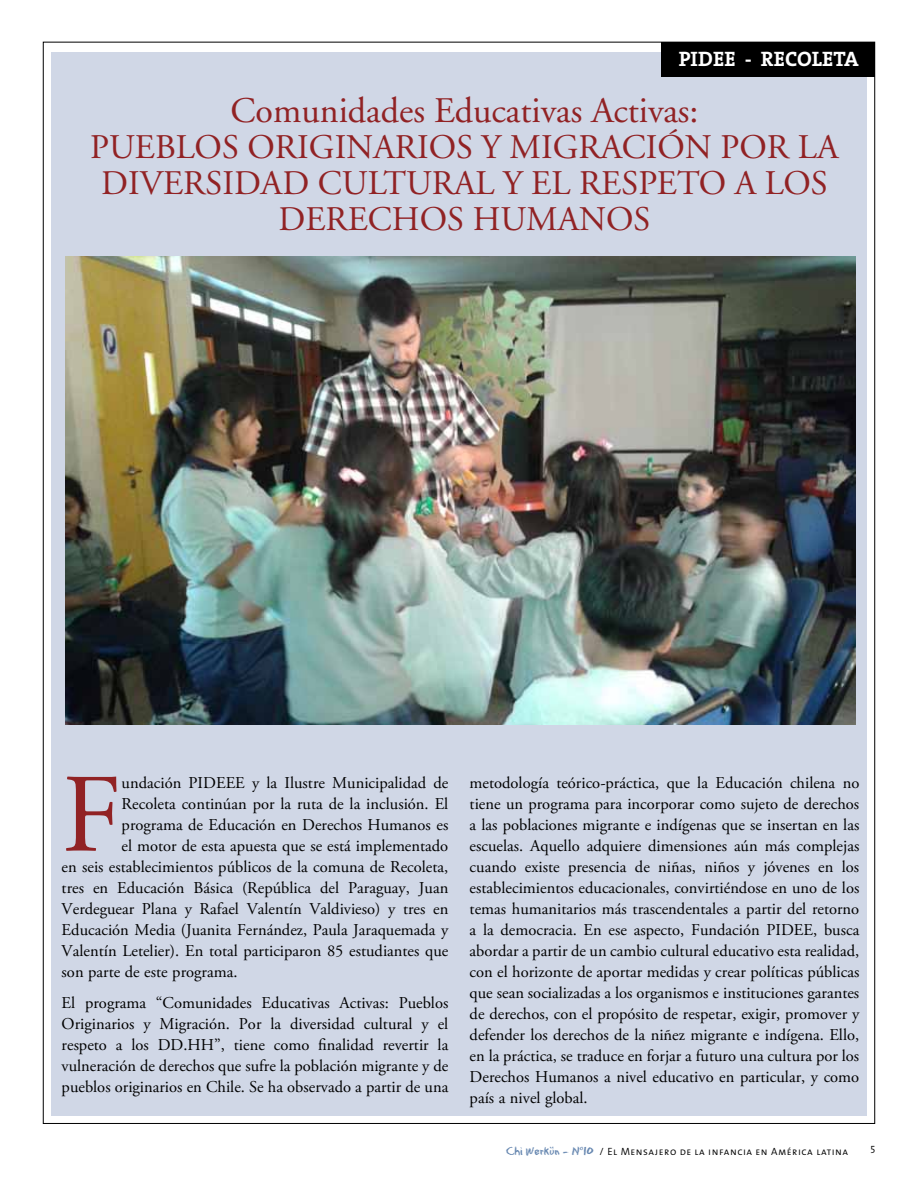
<style>
.page{position:relative;width:918px;height:1188px;background:#fff}
.page>*{position:absolute;margin:0;border:0;box-sizing:border-box;transform-origin:0 0}
.t1{font:111.45px "Adobe Garamond Pro";color:#912224}
.t2{font:36px "Adobe Garamond";color:#912224}
.t3{font:34.5px/36px "Adobe Garamond";color:#912224;text-align:center}
.t4{font:700 21px "The Serif";color:#fff}
.t5{font:16.5px/21px "Adobe Garamond Pro";color:#000;text-align:justify}
.t6{font:10.5px "The Sans Semi Light Caps";letter-spacing:.05em;color:#000}
.s1{font-family:"Eraser Dust";font-size:12px;color:#6485af}
</style>
<div class="page">
<div style="left:51px;top:52px;width:815px;height:1064px;background:#d0d7e6"></div>
<div style="left:662px;top:42px;width:213px;height:35px;background:#000"></div>
<img style="left:66px;top:257px;width:789px;height:468px">
<p class="t4" style="left:679px;top:42px;width:182px">PIDEE - RECOLETA</p>
<h2 class="t2" style="left:230px;top:91px;width:470px">COMUNIDADES EDUCATIVAS ACTIVAS:</h2>
<h3 class="t3" style="left:90px;top:130px;width:742px">PUEBLOS ORIGINARIOS Y MIGRACIÓN POR LA<br>DIVERSIDAD CULTURAL Y EL RESPETO A LOS<br>DERECHOS HUMANOS</h3>
<h1 class="t1" style="left:62px;top:748px;width:61px">F</h1>
<p class="t5" style="left:122px;top:772px;width:328px">undación PIDEEE y la Ilustre Municipalidad de</p>
<p class="t5" style="left:122px;top:793px;width:328px">Recoleta continúan por la ruta de la inclusión. El</p>
<p class="t5" style="left:122px;top:814px;width:328px">programa de Educación en Derechos Humanos es</p>
<p class="t5" style="left:122px;top:835px;width:328px">el motor de esta apuesta que se está implementado</p>
<p class="t5" style="left:62px;top:856px;width:388px">en seis establecimientos públicos de la comuna de Recoleta,</p>
<p class="t5" style="left:62px;top:877px;width:388px">tres en Educación Básica (República del Paraguay, Juan</p>
<p class="t5" style="left:62px;top:898px;width:388px">Verdeguear Plana y Rafael Valentín Valdivieso) y tres en</p>
<p class="t5" style="left:62px;top:919px;width:388px">Educación Media (Juanita Fernández, Paula Jaraquemada y</p>
<p class="t5" style="left:62px;top:940px;width:388px">Valentín Letelier). En total participaron 85 estudiantes que</p>
<p class="t5" style="left:62px;top:961px;width:177px">son parte de este programa.</p>
<p class="t5" style="left:62px;top:993px;width:388px">El programa “Comunidades Educativas Activas: Pueblos Originarios y Migración. Por la diversidad cultural y el respeto a los DD.HH”, tiene como finalidad revertir la vulneración de derechos que sufre la población migrante y de pueblos originarios en Chile. Se ha observado a partir de una</p>
<p class="t5" style="left:470px;top:772px;width:391px">metodología teórico-práctica, que la Educación chilena no tiene un programa para incorporar como sujeto de derechos a las poblaciones migrante e indígenas que se insertan en las escuelas. Aquello adquiere dimensiones aún más complejas cuando existe presencia de niñas, niños y jóvenes en los establecimientos educacionales, convirtiéndose en uno de los temas humanitarios más trascendentales a partir del retorno a la democracia. En ese aspecto, Fundación PIDEE, busca abordar a partir de un cambio cultural educativo esta realidad, con el horizonte de aportar medidas y crear políticas públicas que sean socializadas a los organismos e instituciones garantes de derechos, con el propósito de respetar, exigir, promover y defender los derechos de la niñez migrante e indígena. Ello, en la práctica, se traduce en forjar a futuro una cultura por los Derechos Humanos a nivel educativo en particular, y como país a nivel global.</p>
<p class="t6" style="left:506px;top:1142px;width:344px"><span class="s1">Chi Werkün - Nº10</span> / El Mensajero de la infancia en América latina</p>
<p class="t6" style="left:871px;top:1141px;width:6px">5</p>
</div>
